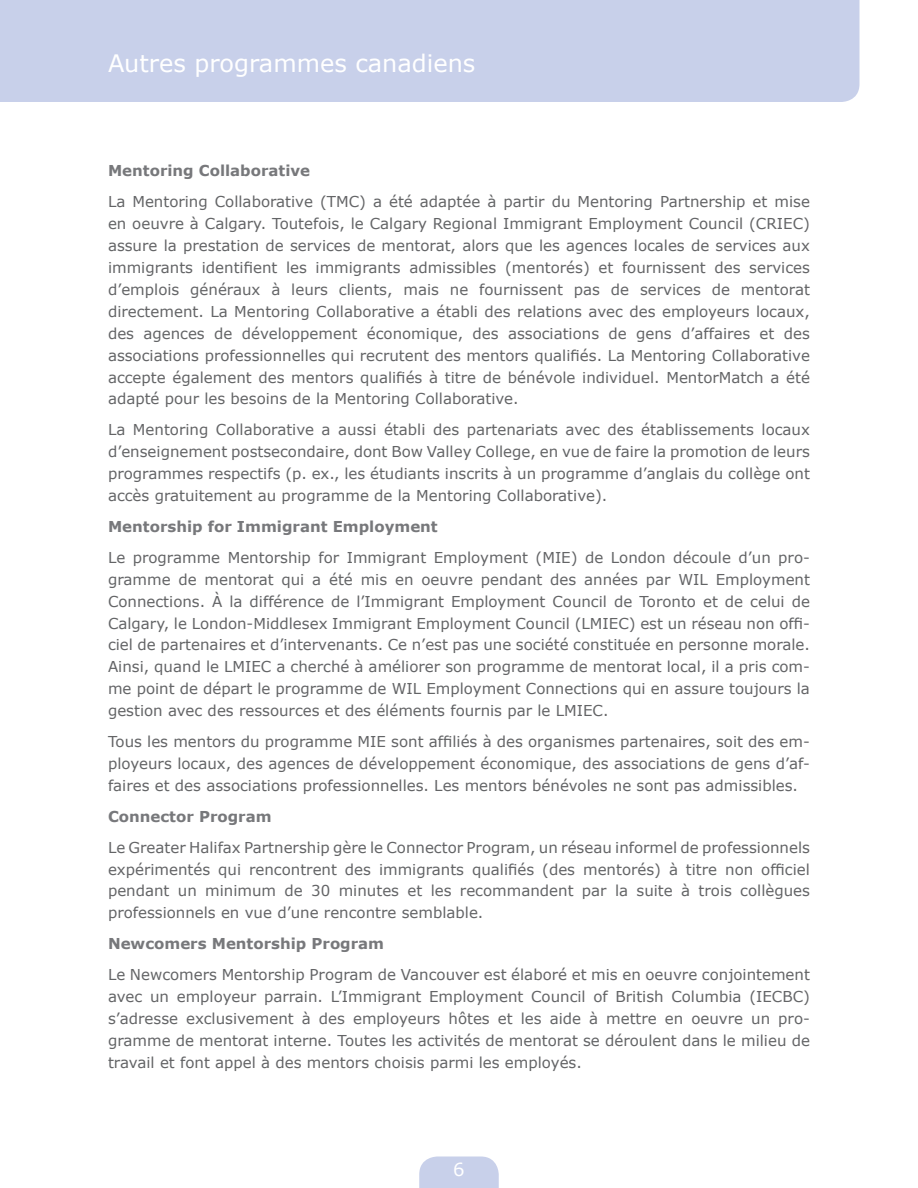
<style>
.page{position:relative;width:918px;height:1188px;background:#fff}
.page>*{position:absolute;margin:0;border:0;box-sizing:border-box;transform-origin:0 0}
.t1{font:24px "Verdana";color:#fff}
.t2{font:18px "Verdana";color:#fff}
.t3{font:15px/21.9px "Verdana";color:#636466;text-align:justify}
.t4{font:700 15px "Verdana";color:#77787b}
</style>
<div class="page">
<div style="left:0;top:0;width:860px;height:102px;background:#c8d0ea"></div>
<svg style="left:419px;top:1156px;width:80px;height:32px;background:#cbd3eb"></svg>
<h1 class="t1" style="left:108px;top:48px;width:369px">Autres programmes canadiens</h1>
<p class="t4" style="left:108px;top:161px;width:204px">Mentoring Collaborative</p>
<p class="t3" style="left:108px;top:191px;width:704px">La Mentoring Collaborative (TMC) a été adaptée à partir du Mentoring Partnership et mise en oeuvre à Calgary. Toutefois, le Calgary Regional Immigrant Employment Council (CRIEC) assure la prestation de services de mentorat, alors que les agences locales de services aux immigrants identifient les immigrants admissibles (mentorés) et fournissent des services d’emplois généraux à leurs clients, mais ne fournissent pas de services de mentorat directement. La Mentoring Collaborative a établi des relations avec des employeurs locaux, des agences de développement économique, des associations de gens d’affaires et des associations professionnelles qui recrutent des mentors qualifiés. La Mentoring Collaborative accepte également des mentors qualifiés à titre de bénévole individuel. MentorMatch a été adapté pour les besoins de la Mentoring Collaborative.</p>
<p class="t3" style="left:108px;top:419px;width:704px">La Mentoring Collaborative a aussi établi des partenariats avec des établissements locaux d’enseignement postsecondaire, dont Bow Valley College, en vue de faire la promotion de leurs programmes respectifs (p. ex., les étudiants inscrits à un programme d’anglais du collège ont accès gratuitement au programme de la Mentoring Collaborative).</p>
<p class="t4" style="left:108px;top:517px;width:331px">Mentorship for Immigrant Employment</p>
<p class="t3" style="left:108px;top:547px;width:704px">Le programme Mentorship for Immigrant Employment (MIE) de London découle d’un pro&shy;gramme de mentorat qui a été mis en oeuvre pendant des années par WIL Employment Connections. À la différence de l’Immigrant Employment Council de Toronto et de celui de Calgary, le London-Middlesex Immigrant Employment Council (LMIEC) est un réseau non offi&shy;ciel de partenaires et d’intervenants. Ce n’est pas une société constituée en personne morale.<br>Ainsi, quand le LMIEC a cherché à améliorer son programme de mentorat local, il a pris com&shy;me point de départ le programme de WIL Employment Connections qui en assure toujours la gestion avec des ressources et des éléments fournis par le LMIEC.</p>
<p class="t3" style="left:108px;top:731px;width:703px">Tous les mentors du programme MIE sont affiliés à des organismes partenaires, soit des em&shy;ployeurs locaux, des agences de développement économique, des associations de gens d’af&shy;faires et des associations professionnelles. Les mentors bénévoles ne sont pas admissibles.</p>
<p class="t4" style="left:108px;top:807px;width:165px">Connector Program</p>
<p class="t3" style="left:108px;top:836px;width:703px">Le Greater Halifax Partnership gère le Connector Program, un réseau informel de professionnels expérimentés qui rencontrent des immigrants qualifiés (des mentorés) à titre non officiel pendant un minimum de 30 minutes et les recommandent par la suite à trois collègues professionnels en vue d’une rencontre semblable.</p>
<p class="t4" style="left:108px;top:934px;width:278px">Newcomers Mentorship Program</p>
<p class="t3" style="left:108px;top:964px;width:703px">Le Newcomers Mentorship Program de Vancouver est élaboré et mis en oeuvre conjointement avec un employeur parrain. L’Immigrant Employment Council of British Columbia (IECBC) s’adresse exclusivement à des employeurs hôtes et les aide à mettre en oeuvre un pro&shy;gramme de mentorat interne. Toutes les activités de mentorat se déroulent dans le milieu de travail et font appel à des mentors choisis parmi les employés.</p>
<p class="t2" style="left:453px;top:1158px;width:13px">6</p>
</div>
